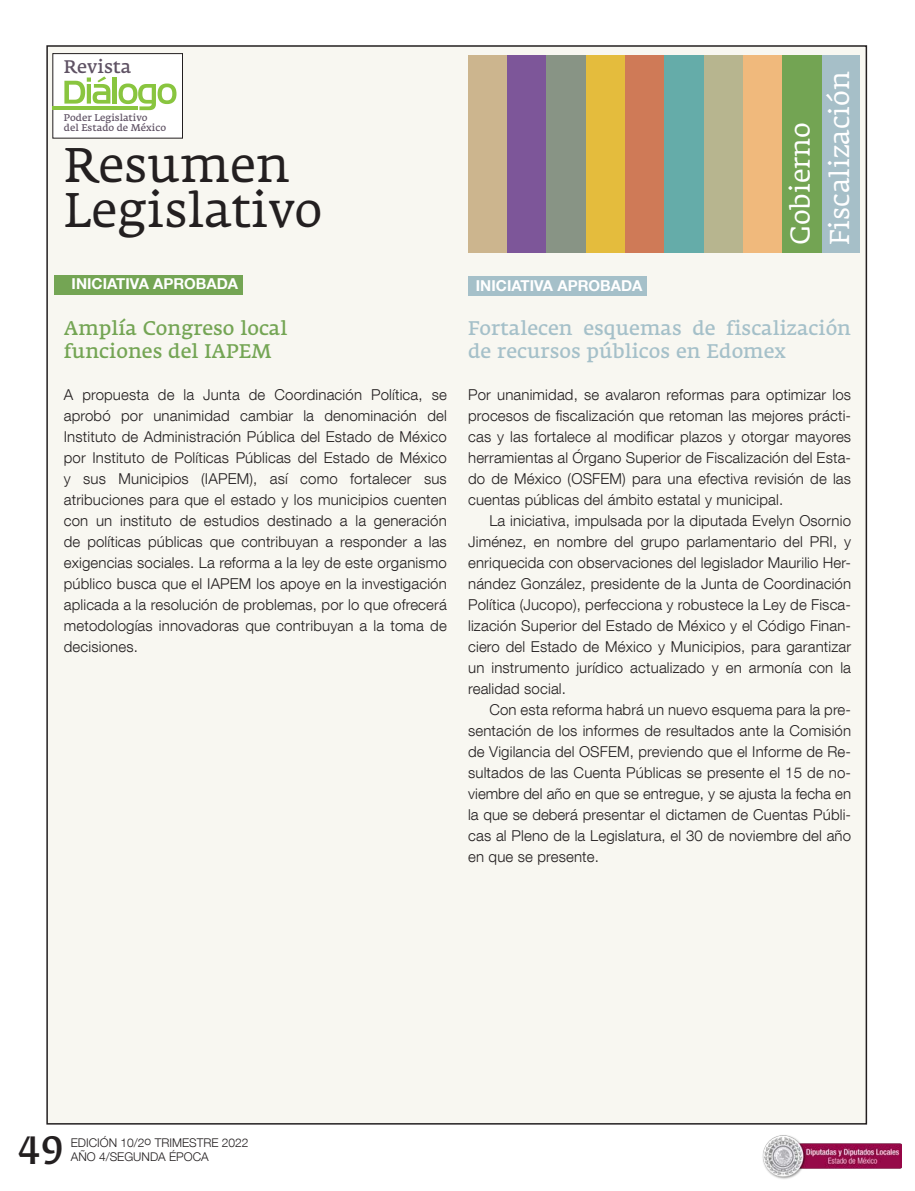
<style>
.page{position:relative;width:915px;height:1191px;background:#fff}
.page>*{position:absolute;margin:0;border:0;box-sizing:border-box;transform-origin:0 0}
.AUTOR{font:48px "Fedra Serif A Book TF";color:#231f20}
.t1{font:39px "Fedra Serif A Normal TF";color:#231f20}
.AUTOR-2{font:27px "Fedra Serif A Book TF";color:#fff}
.AUTOR-3{font:19.5px/23.4px "Fedra Serif A Normal TF";color:#a5c0c9}
.AUTOR-4{font:19.5px "Fedra Serif A Normal TF";color:#74a554}
.t2{font:18px "Fedra Serif A";color:#5f5264}
.AUTOR-5{font:300 15px/21px "Helvetica Neue LT Com";letter-spacing:.01em;color:#231f20;text-align:justify}
.AUTOR-6{font:700 15px "Helvetica Neue LT Com";color:#fff}
.t3{font:300 12px/14.4px "Helvetica Neue LT Com";color:#231f20}
.t4{font:9.6px/10.8px "Fedra Serif A";color:#5f5264}
</style>
<div class="page">
<img style="left:762px;top:1135px;width:139px;height:44px">
<div style="left:46px;top:45px;width:820px;height:1079px;background:#f8f7f1;border:2px solid #231f20"></div>
<div style="left:53px;top:54px;width:129px;height:84px;background:#fff"></div>
<div style="left:52px;top:53px;width:131px;height:85px;border:1px solid #231f20"></div>
<hr style="left:53px;top:106px;width:85px;height:4px;background:#89c53f">
<svg style="left:64px;top:76px;width:46px;height:28px"></svg>
<hr style="left:113px;top:77px;width:4px;height:27px;background:#89c53f">
<svg style="left:118px;top:83px;width:58px;height:27px"></svg>
<div style="left:468px;top:276px;width:178px;height:19px;background:#a5c0c9"></div>
<div style="left:54px;top:275px;width:188px;height:20px;background:#74a554"></div>
<div style="left:468px;top:55px;width:39px;height:198px;background:#ccb58e"></div>
<div style="left:507px;top:55px;width:39px;height:198px;background:#7d5699"></div>
<div style="left:546px;top:55px;width:39px;height:198px;background:#889485"></div>
<div style="left:585px;top:55px;width:40px;height:198px;background:#e4bc3d"></div>
<div style="left:625px;top:55px;width:39px;height:198px;background:#cf7a57"></div>
<div style="left:664px;top:55px;width:39px;height:198px;background:#65aca9"></div>
<div style="left:703px;top:55px;width:40px;height:198px;background:#b7b58f"></div>
<div style="left:743px;top:55px;width:39px;height:198px;background:#f0b97c"></div>
<div style="left:782px;top:55px;width:39px;height:198px;background:#73a453"></div>
<div style="left:821px;top:55px;width:38px;height:198px;background:#a6bfc8"></div>
<p class="t2" style="left:64px;top:56px;width:69px">Revista</p>
<p class="t4" style="left:64px;top:112px;width:104px">Poder Legislativo<br>del Estado de México</p>
<p class="AUTOR" style="left:64px;top:138px;width:227px">Resumen</p>
<p class="AUTOR" style="left:64px;top:183px;width:260px">Legislativo</p>
<p class="AUTOR-6" style="left:72px;top:275px;width:168px">INICIATIVA APROBADA</p>
<p class="AUTOR-4" style="left:64px;top:316px;width:225px">Amplía Congreso local</p>
<p class="AUTOR-4" style="left:64px;top:340px;width:209px">funciones del IAPEM</p>
<p class="AUTOR-5" style="left:64px;top:384px;width:384px">A propuesta de la Junta de Coordinación Política, se aprobó por unanimidad cambiar la denominación del Instituto de Administración Pública del Estado de México por Instituto de Políticas Públicas del Estado de México y sus Municipios (IAPEM), así como fortalecer sus atribuciones para que el estado y los municipios cuenten con un instituto de estudios destinado a la generación de políticas públicas que contribuyan a responder a las exigencias sociales. La reforma a la ley de este organismo público busca que el IAPEM los apoye en la investigación aplicada a la resolución de problemas, por lo que ofrecerá metodologías innovadoras que contribuyan a la toma de decisiones.</p>
<p class="AUTOR-6" style="left:475px;top:276px;width:168px">INICIATIVA APROBADA</p>
<p class="AUTOR-2" style="left:784px;top:245px;width:125px;rotate:-90deg">Gobierno</p>
<p class="AUTOR-2" style="left:823px;top:245px;width:176px;rotate:-90deg">Fiscalización</p>
<p class="AUTOR-3" style="left:468px;top:316px;width:384px">Fortalecen esquemas de fiscalización de recursos públicos en Edomex</p>
<p class="AUTOR-5" style="left:468px;top:384px;width:384px">Por unanimidad, se avalaron reformas para optimizar los procesos de fiscalización que retoman las mejores prácti&shy;cas y las fortalece al modificar plazos y otorgar mayores herramientas al Órgano Superior de Fiscalización del Esta&shy;do de México (OSFEM) para una efectiva revisión de las cuentas públicas del ámbito estatal y municipal.</p>
<p class="AUTOR-5" style="left:468px;top:510px;width:384px;text-indent:21px">La iniciativa, impulsada por la diputada Evelyn Osornio Jiménez, en nombre del grupo parlamentario del PRI, y enriquecida con observaciones del legislador Maurilio Her&shy;nández González, presidente de la Junta de Coordinación Política (Jucopo), perfecciona y robustece la Ley de Fisca&shy;lización Superior del Estado de México y el Código Finan&shy;ciero del Estado de México y Municipios, para garantizar un instrumento jurídico actualizado y en armonía con la realidad social.</p>
<p class="AUTOR-5" style="left:468px;top:699px;width:384px;text-indent:21px">Con esta reforma habrá un nuevo esquema para la pre&shy;sentación de los informes de resultados ante la Comisión de Vigilancia del OSFEM, previendo que el Informe de Re&shy;sultados de las Cuenta Públicas se presente el 15 de no-</p>
<p class="AUTOR-5" style="left:468px;top:783px;width:384px">viembre del año en que se entregue, y se ajusta la fecha en la que se deberá presentar el dictamen de Cuentas Públi&shy;cas al Pleno de la Legislatura, el 30 de noviembre del año en que se presente.</p>
<h2 class="t1" style="left:17px;top:1127px;width:48px">49</h2>
<p class="t3" style="left:71px;top:1135px;width:179px">EDICIÓN 10/2o TRIMESTRE 2022<br>AÑO 4/SEGUNDA ÉPOCA</p>
</div>
